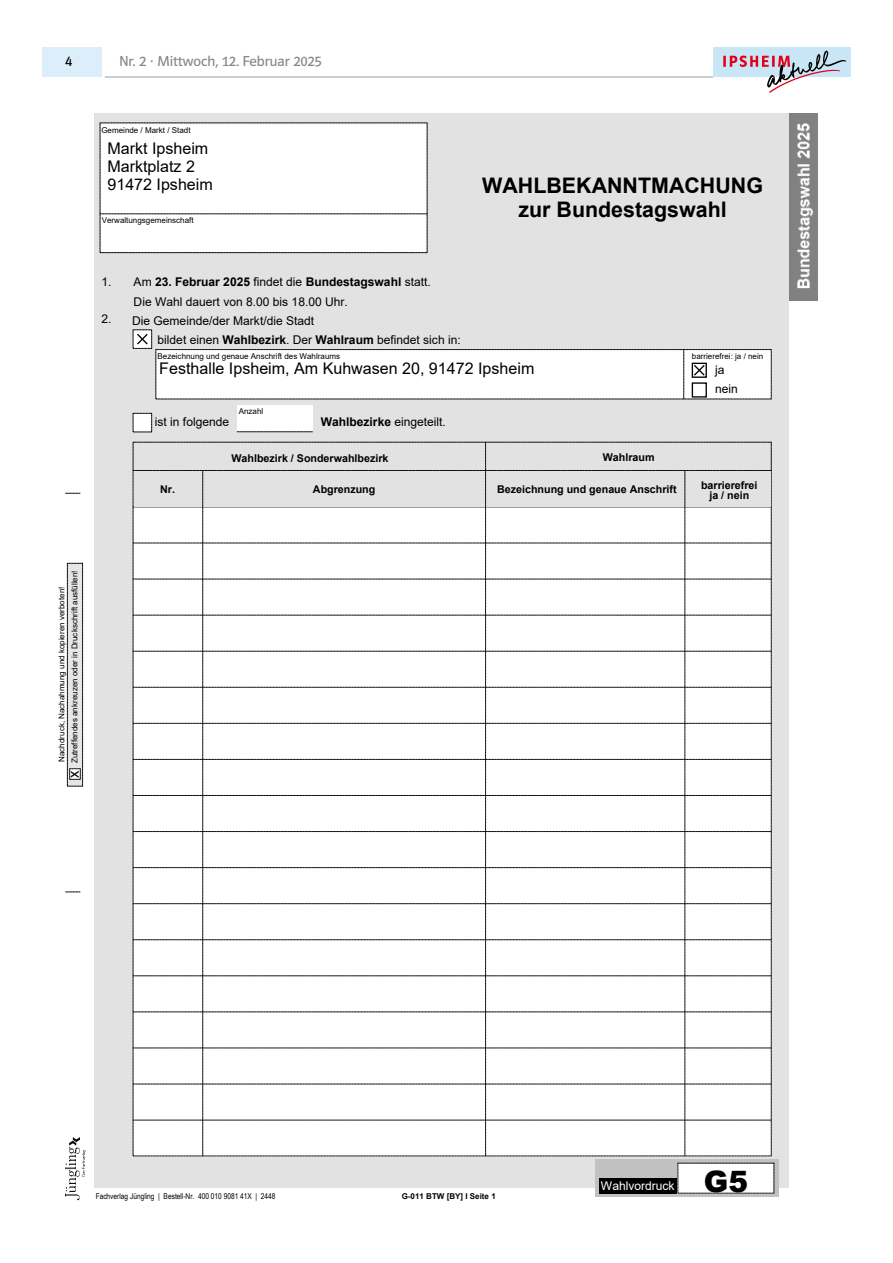
<style>
.page{position:relative;width:893px;height:1263px;background:#fff}
.page>*{position:absolute;margin:0;border:0;box-sizing:border-box;transform-origin:0 0}
.t1{font:900 29.4px "Arial";color:#000}
.t2{font:700 21.45px/24.2px "Arial";color:#000;text-align:center}
.t3{font:16.05px/17.9px "Arial";color:#000}
.t4{font:15px "Polo 22 Buch";color:#87888a}
.t5{font:15px "Polo 22 Buch";color:#000}
.t6{font:12px/19.8px "Arial";color:#000}
.t7{font:700 12px "Arial";color:#000}
.t8{font:12px "Arial";color:#fff}
.t9{font:700 10.65px/10.6px "Arial";color:#000;text-align:center}
.t10{font:8.1px/13px "Arial";color:#000;text-align:center}
.t11{font:8.1px "Arial Narrow";color:#000}
.t12{font:700 8.1px "Arial";color:#000}
.s1{font-weight:400}
.s2{font-weight:700}
.s3{font-style:inherit}
.s4{font-size:14.7px}
</style>
<div class="page">
<hr style="left:105px;top:77px;width:608px;height:1px;background:#9c9e9f">
<div style="left:43px;top:48px;width:59px;height:29px;background:#dceef9"></div>
<div style="left:713px;top:48px;width:137px;height:29px;background:#c8e6f6"></div>
<svg style="left:723px;top:51px;width:123px;height:42px"></svg>
<div style="left:94px;top:113px;width:694px;height:1074px;background:#e2e2e2"></div>
<img style="left:66px;top:1137px;width:20px;height:64px">
<svg style="left:65px;top:493px;width:15px;height:1px"></svg>
<svg style="left:65px;top:892px;width:15px;height:1px"></svg>
<div style="left:68px;top:563px;width:14px;height:223px;background:#e6e6e6"></div>
<div style="left:67px;top:563px;width:16px;height:223px;border:1px dashed #000"></div>
<svg style="left:69px;top:768px;width:11px;height:11px"></svg>
<div style="left:237px;top:405px;width:76px;height:27px;background:#fff"></div>
<div style="left:156px;top:350px;width:615px;height:49px;background:#fff"></div>
<div style="left:156px;top:349px;width:615px;height:50px;border:1px dashed #000"></div>
<svg style="left:237px;top:431px;width:76px;height:1px"></svg>
<div style="left:133px;top:330px;width:18px;height:18px;background:#fff"></div>
<div style="left:133px;top:330px;width:19px;height:19px;border:1px dashed #000"></div>
<div style="left:133px;top:413px;width:18px;height:19px;background:#fff"></div>
<div style="left:102px;top:125px;width:323px;height:126px;background:#fff"></div>
<svg style="left:100px;top:214px;width:327px;height:1px"></svg>
<svg style="left:683px;top:349px;width:1px;height:50px"></svg>
<div style="left:595px;top:1159px;width:183px;height:38px;background:#c1c1c1"></div>
<div style="left:599px;top:1178px;width:78px;height:15px;background:#000"></div>
<div style="left:678px;top:1163px;width:96px;height:30px;background:#fff"></div>
<img style="left:789px;top:114px;width:28px;height:186px">
<svg style="left:133px;top:442px;width:638px;height:714px;background:#f4f4f4"></svg>
<div style="left:692px;top:363px;width:15px;height:15px;border:1px solid #000"></div>
<svg style="left:693px;top:364px;width:13px;height:12px"></svg>
<div style="left:692px;top:382px;width:15px;height:16px;border:1px solid #000"></div>
<svg style="left:137px;top:333px;width:11px;height:12px"></svg>
<h3 class="t5" style="left:65px;top:53px;width:9px">4</h3>
<h3 class="t4" style="left:119px;top:53px;width:204px">Nr. 2 · Mittwoch, 12. Februar 2025</h3>
<p class="t10" style="left:101px;top:123px;width:91px">Gemeinde / Markt / Stadt</p>
<h3 class="t3" style="left:107px;top:139px;width:107px">Markt Ipsheim<br>Marktplatz 2<br>91472 Ipsheim</h3>
<p class="t10" style="left:102px;top:214px;width:93px">Verwaltungsgemeinschaft</p>
<h3 class="t7" style="left:134px;top:273px;width:299px"><span class="s1">Am</span> 23. Februar 2025 <span class="s1">findet die</span> Bundestagswahl <span class="s1">statt.</span></h3>
<h3 class="t6" style="left:101px;top:311px;width:214px">2. Die Gemeinde/der Markt/die Stadt</h3>
<h3 class="t6" style="left:101px;top:271px;width:12px">1.</h3>
<h3 class="t6" style="left:134px;top:292px;width:216px">Die Wahl dauert von 8.00 bis 18.00 Uhr.</h3>
<h3 class="t6" style="left:158px;top:330px;width:305px">bildet einen <span class="s2">Wahlbezirk</span>. Der <span class="s2">Wahlraum</span> befindet sich in:</h3>
<h2 class="t2" style="left:482px;top:173px;width:282px">WAHLBEKANNTMACHUNG zur Bundestagswahl</h2>
<p class="t10" style="left:158px;top:349px;width:184px">Bezeichnung und genaue Anschrift des Wahlraums</p>
<h3 class="t3" style="left:159px;top:360px;width:377px">Festhalle Ipsheim, Am Ku<span class="s3">hw</span>asen 20, 91472 Ipsheim</h3>
<h3 class="t6" style="left:155px;top:412px;width:76px">ist in folgende</h3>
<p class="t10" style="left:239px;top:405px;width:26px">Anzahl</p>
<h3 class="t7" style="left:321px;top:414px;width:127px">Wahlbezirke <span class="s1">eingeteilt.</span></h3>
<h3 class="t9" style="left:231px;top:453px;width:158px">Wahlbezirk / Sonderwahlbezirk</h3>
<h3 class="t9" style="left:603px;top:452px;width:53px">Wahlraum</h3>
<p class="t10" style="left:692px;top:349px;width:73px">barrierefrei: ja / nein</p>
<h3 class="t6" style="left:715px;top:359px;width:24px">ja nein</h3>
<p class="t10" style="left:55px;top:778px;width:209px;rotate:-90deg">Nachdruck, Nachahmung und kopieren verboten!<br><span class="s4">x</span> Zutreffendes ankreuzen oder in Druckschrift ausfüllen!</p>
<h3 class="t9" style="left:160px;top:484px;width:16px">Nr.</h3>
<h3 class="t9" style="left:313px;top:484px;width:64px">Abgrenzung</h3>
<h3 class="t9" style="left:497px;top:484px;width:181px">Bezeichnung und genaue Anschrift</h3>
<h3 class="t9" style="left:701px;top:480px;width:58px">barrierefrei ja / nein</h3>
<p class="t11" style="left:96px;top:1190px;width:181px">Fachverlag Jüngling | Bestell-Nr. 400 010 9081 41X | 2448</p>
<p class="t12" style="left:402px;top:1190px;width:96px">G-011 BTW [BY] I Seite 1</p>
<h3 class="t8" style="left:601px;top:1178px;width:75px">Wahlvordruck</h3>
<h1 class="t1" style="left:704px;top:1160px;width:46px">G5</h1>
</div>
